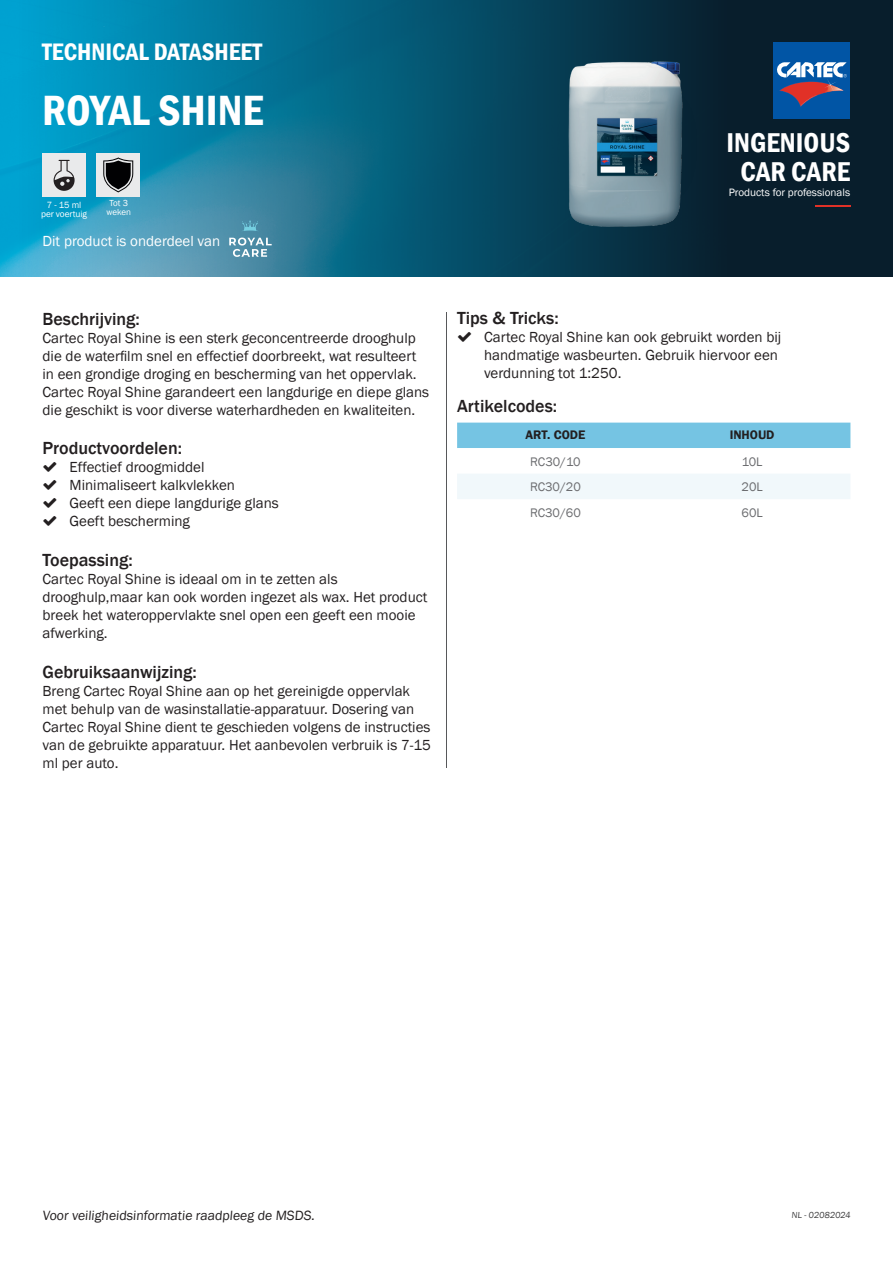
<style>
.page{position:relative;width:893px;height:1263px;background:#fff}
.page>*{position:absolute;margin:0;border:0;box-sizing:border-box;transform-origin:0 0}
.t1{font:600 condensed 43.5px "Franklin Gothic";color:#fff}
.t2{font:600 condensed 27.9px/29px "Franklin Gothic";color:#fff;text-align:center}
.t3{font:600 condensed 24.45px "Franklin Gothic";color:#fff}
.t4{font:500 18px "Franklin Gothic";color:#231f20}
.t5{font:15px/18px "Franklin Gothic";color:#231f20}
.t6{font:15px "Franklin Gothic";color:#fff}
.t7{font:13.8px "Franklin Gothic";color:#231f20}
.t8{font:12.75px "Franklin Gothic";color:#6c6d70}
.t9{font:600 12.75px "Franklin Gothic";color:#231f20}
.t10{font:10.95px "Franklin Gothic";color:#fff}
.t11{font:9.3px/9.3px "Franklin Gothic";letter-spacing:-.01em;color:#fff;text-align:center}
.t12{font:9px "Franklin Gothic";color:#3e3e3f}
.t13{font:9px/9px "Franklin Gothic";letter-spacing:-.01em;color:#fff;text-align:center}
</style>
<div class="page">
<img style="left:0;top:0;width:893px;height:276px">
<div style="left:773px;top:43px;width:77px;height:76px;background:#0155a5"></div>
<svg style="left:777px;top:62px;width:70px;height:44px"></svg>
<hr style="left:815px;top:205px;width:35px;height:2px;background:#e13127">
<svg style="left:457px;top:423px;width:393px;height:76px"></svg>
<div style="left:42px;top:153px;width:44px;height:44px;background:#e9eaeb"></div>
<svg style="left:54px;top:160px;width:21px;height:31px"></svg>
<hr style="left:446px;top:312px;width:1px;height:455px;background:#57585a">
<img style="left:554px;top:43px;width:145px;height:194px">
<svg style="left:241px;top:220px;width:18px;height:11px"></svg>
<svg style="left:229px;top:238px;width:43px;height:19px"></svg>
<div style="left:96px;top:153px;width:44px;height:44px;background:#e9eaeb"></div>
<svg style="left:103px;top:157px;width:30px;height:35px"></svg>
<h3 class="t3" style="left:42px;top:35px;width:221px">TECHNICAL DATASHEET</h3>
<h1 class="t1" style="left:42px;top:81px;width:223px">ROYAL SHINE</h1>
<p class="t13" style="left:107px;top:199px;width:26px">Tot 3 weken</p>
<p class="t11" style="left:41px;top:200px;width:47px">7 - 15 ml per voertuig</p>
<p class="t6" style="left:43px;top:232px;width:179px">Dit product is onderdeel van</p>
<p class="t4" style="left:43px;top:308px;width:99px">Beschrijving:</p>
<p class="t5" style="left:43px;top:329px;width:388px">Cartec Royal Shine is een sterk geconcentreerde drooghulp die de waterfilm snel en effectief doorbreekt, wat resulteert in een grondige droging en bescherming van het oppervlak.<br>Cartec Royal Shine garandeert een langdurige en diepe glans die geschikt is voor diverse waterhardheden en kwaliteiten.</p>
<p class="t4" style="left:43px;top:437px;width:141px">Productvoordelen:</p>
<p class="t5" style="left:70px;top:459px;width:211px">Effectief droogmiddel<br>Minimaliseert kalkvlekken<br>Geeft een diepe langdurige glans<br>Geeft bescherming</p>
<p class="t4" style="left:43px;top:549px;width:92px">Toepassing:</p>
<p class="t5" style="left:43px;top:570px;width:386px">Cartec Royal Shine is ideaal om in te zetten als drooghulp,maar kan ook worden ingezet als wax. Het product breek het wateroppervlakte snel open een geeft een mooie afwerking.</p>
<p class="t4" style="left:43px;top:660px;width:156px">Gebruiksaanwijzing:</p>
<p class="t5" style="left:43px;top:682px;width:390px">Breng Cartec Royal Shine aan op het gereinigde oppervlak met behulp van de wasinstallatie-apparatuur. Dosering van Cartec Royal Shine dient te geschieden volgens de instructies van de gebruikte apparatuur. Het aanbevolen verbruik is 7-15 ml per auto.</p>
<h2 class="t2" style="left:727px;top:128px;width:125px">INGENIOUS<br>CAR CARE</h2>
<p class="t10" style="left:729px;top:186px;width:123px">Products for professionals</p>
<p class="t4" style="left:457px;top:307px;width:103px">Tips &amp; Tricks:</p>
<p class="t5" style="left:484px;top:328px;width:299px">Cartec Royal Shine kan ook gebruikt worden bij handmatige wasbeurten. Gebruik hiervoor een verdunning tot 1:250.</p>
<p class="t4" style="left:457px;top:395px;width:102px">Artikelcodes:</p>
<p class="t9" style="left:525px;top:427px;width:61px">ART. CODE</p>
<p class="t9" style="left:730px;top:427px;width:46px">INHOUD</p>
<p class="t8" style="left:530px;top:453px;width:52px">RC30/10</p>
<p class="t8" style="left:742px;top:453px;width:22px">10L</p>
<p class="t8" style="left:530px;top:479px;width:52px">RC30/20</p>
<p class="t8" style="left:741px;top:479px;width:23px">20L</p>
<p class="t8" style="left:530px;top:504px;width:52px">RC30/60</p>
<p class="t8" style="left:741px;top:504px;width:23px">60L</p>
<p class="t7" style="left:43px;top:1207px;width:275px">Voor veiligheidsinformatie raadpleeg de MSDS.</p>
<p class="t12" style="left:791px;top:1210px;width:61px">NL - 02082024</p>
</div>
